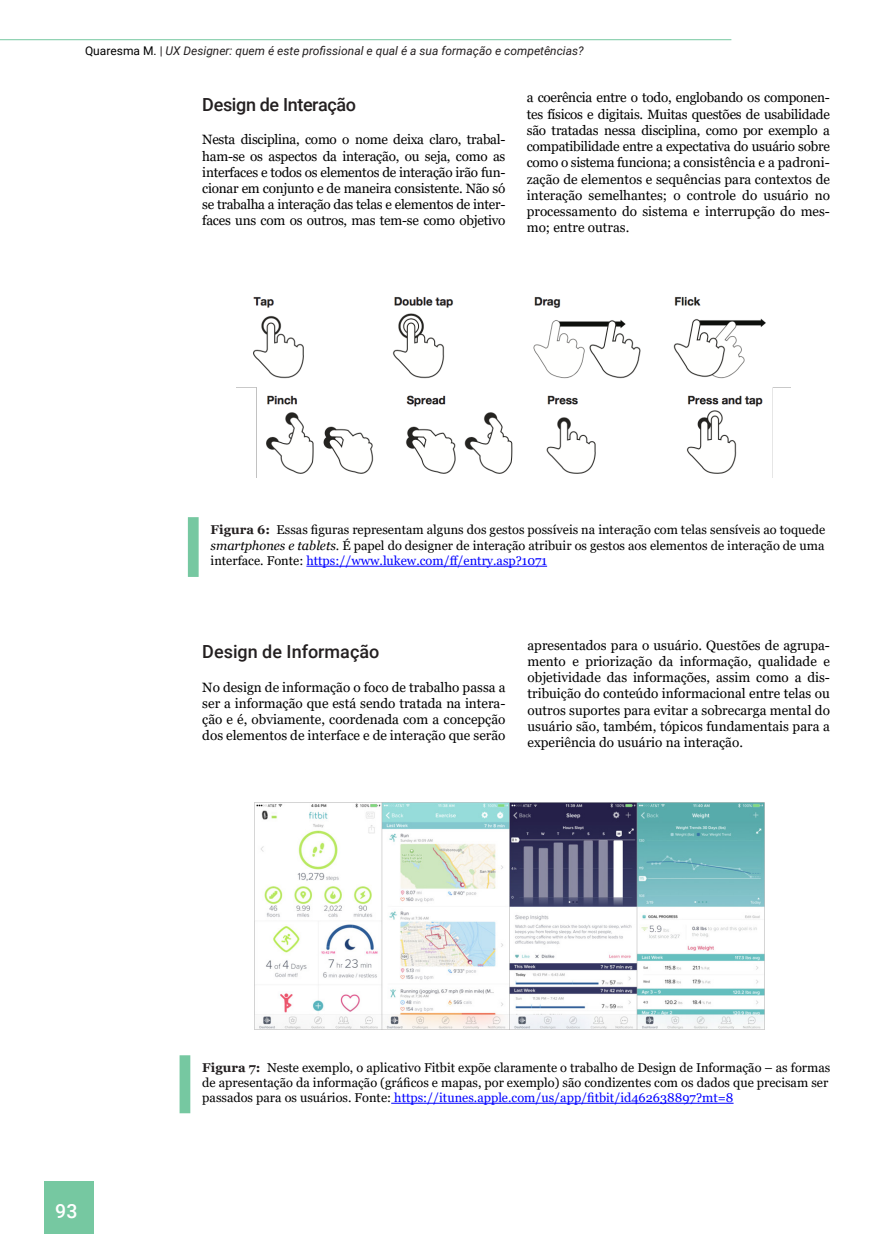
<style>
.page{position:relative;width:893px;height:1234px;background:#fff}
.page>*{position:absolute;margin:0;border:0;box-sizing:border-box;transform-origin:0 0}
.t1{font:500 19.5px "Roboto";color:#fff}
.t2{font:500 18px "Roboto";color:#231f20}
.t3{font:500 18px "Roboto";letter-spacing:-.02em;color:#231f20}
.t4{font:13.5px/16.2px "Georgia";color:#000;text-align:justify}
.t5{font:12.75px/15.3px "Georgia";color:#000;text-align:justify}
.t6{font:italic 12px "Roboto";color:#231f20}
.s1{font-style:normal;color:#000}
.s2{font-style:normal}
.s3{font-weight:700;color:#231f20}
.s4{font-style:italic}
.s5{color:#00f}
</style>
<div class="page">
<img style="left:237px;top:297px;width:554px;height:180px">
<hr style="left:306px;top:565px;width:241px;height:1px;background:#00f">
<div style="left:188px;top:517px;width:11px;height:59px;background:#76c8a1;border:2px solid #76c8a1"></div>
<img style="left:254px;top:802px;width:510px;height:226px">
<hr style="left:391px;top:1102px;width:343px;height:1px;background:#00f">
<div style="left:180px;top:1054px;width:10px;height:58px;background:#76c8a1"></div>
<div style="left:45px;top:1181px;width:49px;height:52px;background:#76c8a1"></div>
<hr style="left:0;top:39px;width:731px;height:1px;background:#76c8a1">
<p class="t6" style="left:85px;top:42px;width:500px"><span class="s1">Quaresma M.</span> <span class="s2">|</span> UX Designer: quem é este profissional e qual é a sua formação e competências?</p>
<h2 class="t3" style="left:202px;top:92px;width:155px">Design de Interação</h2>
<p class="t4" style="left:202px;top:132px;width:305px">Nesta disciplina, como o nome deixa claro, trabal&shy;ham-se os aspectos da interação, ou seja, como as interfaces e todos os elementos de interação irão fun&shy;cionar em conjunto e de maneira consistente. Não só se trabalha a interação das telas e elementos de inter&shy;faces uns com os outros, mas tem-se como objetivo</p>
<p class="t4" style="left:527px;top:90px;width:305px">a coerência entre o todo, englobando os componen&shy;tes físicos e digitais. Muitas questões de usabilidade são tratadas nessa disciplina, como por exemplo a compatibilidade entre a expectativa do usuário sobre como o sistema funciona; a consistência e a padroni&shy;zação de elementos e sequências para contextos de interação semelhantes; o controle do usuário no processamento do sistema e interrupção do mes&shy;mo; entre outras.</p>
<p class="t5" style="left:211px;top:522px;width:616px"><span class="s3">Figura 6:</span> Essas figuras representam alguns dos gestos possíveis na interação com telas sensíveis ao toquede <span class="s4">smartphones e tablets</span>. É papel do designer de interação atribuir os gestos aos elementos de interação de uma interface. Fonte: <span class="s5">https://www.lukew.com/ff/entry.asp?1071</span></p>
<h2 class="t2" style="left:202px;top:639px;width:179px">Design de Informação</h2>
<p class="t4" style="left:202px;top:679px;width:305px">No design de informação o foco de trabalho passa a ser a informação que está sendo tratada na intera&shy;ção e é, obviamente, coordenada com a concepção dos elementos de interface e de interação que serão</p>
<p class="t4" style="left:527px;top:637px;width:304px">apresentados para o usuário. Questões de agrupa&shy;mento e priorização da informação, qualidade e objetividade das informações, assim como a dis&shy;tribuição do conteúdo informacional entre telas ou outros suportes para evitar a sobrecarga mental do usuário são, também, tópicos fundamentais para a experiência do usuário na interação.</p>
<h1 class="t1" style="left:55px;top:1197px;width:24px">93</h1>
<p class="t5" style="left:202px;top:1059px;width:629px;text-align:left"><span class="s3">Figura 7:</span> Neste exemplo, o aplicativo Fitbit expõe claramente o trabalho de Design de Informação – as formas de apresentação da informação (gráficos e mapas, por exemplo) são condizentes com os dados que precisam ser passados para os usuários. Fonte: <span class="s5">https://itunes.apple.com/us/app/fitbit/id462638897?mt=8</span></p>
</div>
